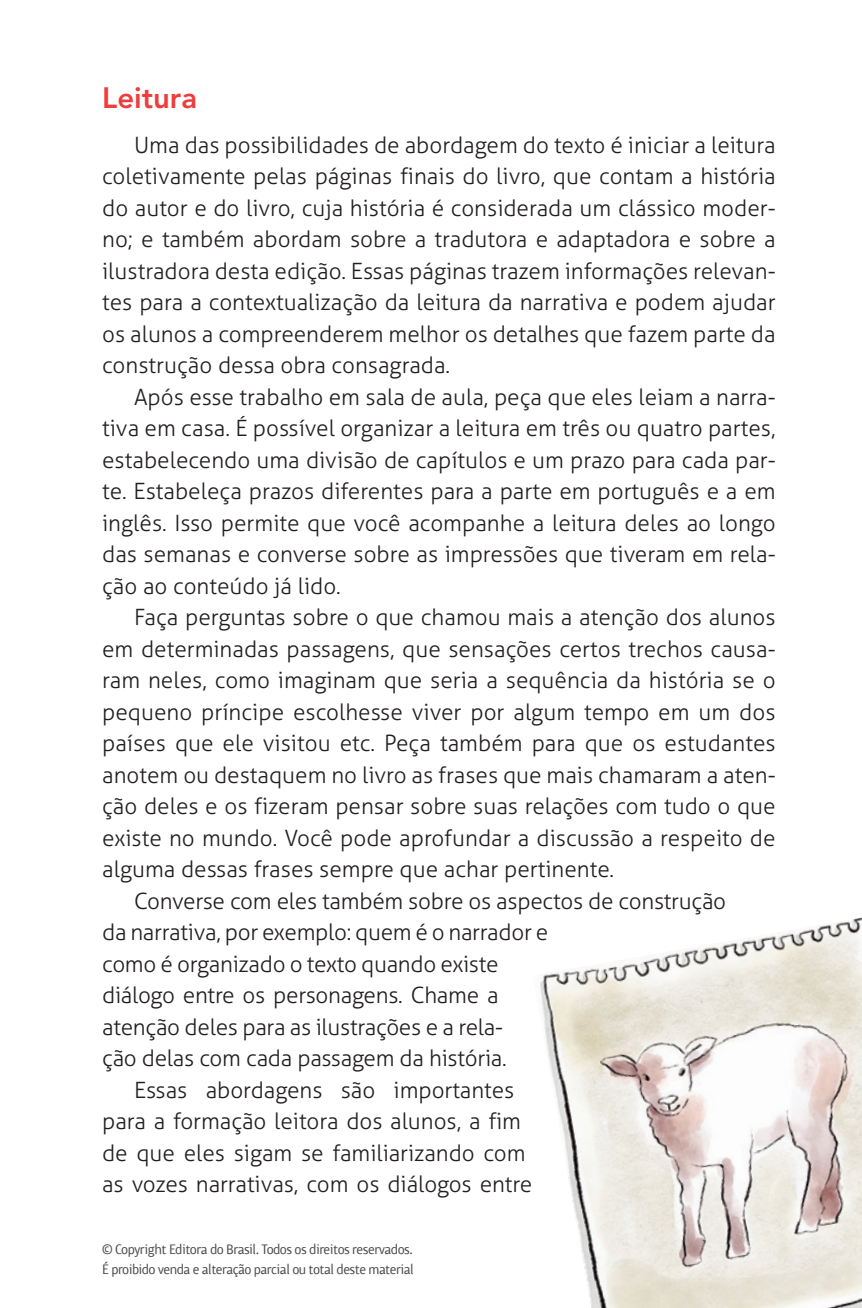
<style>
.page{position:relative;width:862px;height:1308px;background:#fff}
.page>*{position:absolute;margin:0;border:0;box-sizing:border-box;transform-origin:0 0}
.t1{font:800 29.25px "Avenir LT Std";color:#ee3d3c}
.t2{font:300 22.5px/31.5px "Aller";color:#231f20;text-align:justify}
.t3{font:13.5px/20.2px "Chino ITC Std";letter-spacing:-.04em;color:#4b4c4d}
</style>
<div class="page">
<img style="left:540px;top:917px;width:321px;height:390px">
<h1 class="t1" style="left:102px;top:81px;width:96px">Leitura</h1>
<p class="t2" style="left:102px;top:129px;width:674px;text-indent:32px">Uma das possibilidades de abordagem do texto é iniciar a leitura coletivamente pelas páginas finais do livro, que contam a história do autor e do livro, cuja história é considerada um clássico moder&shy;no; e também abordam sobre a tradutora e adaptadora e sobre a ilustradora desta edição. Essas páginas trazem informações relevan&shy;tes para a contextualização da leitura da narrativa e podem ajudar os alunos a compreenderem melhor os detalhes que fazem parte da construção dessa obra consagrada.</p>
<p class="t2" style="left:102px;top:381px;width:674px;text-indent:32px">Após esse trabalho em sala de aula, peça que eles leiam a narra&shy;tiva em casa. É possível organizar a leitura em três ou quatro partes, estabelecendo uma divisão de capítulos e um prazo para cada par&shy;te. Estabeleça prazos diferentes para a parte em português e a em inglês. Isso permite que você acompanhe a leitura deles ao longo das semanas e converse sobre as impressões que tiveram em rela&shy;ção ao conteúdo já lido.</p>
<p class="t2" style="left:134px;top:601px;width:642px">Faça perguntas sobre o que chamou mais a atenção dos alunos</p>
<p class="t2" style="left:102px;top:633px;width:674px">em determinadas passagens, que sensações certos trechos causa-</p>
<p class="t2" style="left:102px;top:664px;width:674px">ram neles, como imaginam que seria a sequência da história se o</p>
<p class="t2" style="left:102px;top:696px;width:674px">pequeno príncipe escolhesse viver por algum tempo em um dos</p>
<p class="t2" style="left:102px;top:727px;width:674px">países que ele visitou etc. Peça também para que os estudantes</p>
<p class="t2" style="left:102px;top:759px;width:674px">anotem ou destaquem no livro as frases que mais chamaram a aten-</p>
<p class="t2" style="left:102px;top:790px;width:674px">ção deles e os fizeram pensar sobre suas relações com tudo o que</p>
<p class="t2" style="left:102px;top:822px;width:674px">existe no mundo. Você pode aprofundar a discussão a respeito de</p>
<p class="t2" style="left:102px;top:853px;width:513px">alguma dessas frases sempre que achar pertinente.</p>
<p class="t2" style="left:134px;top:885px;width:593px">Converse com eles também sobre os aspectos de construção</p>
<p class="t2" style="left:102px;top:916px;width:447px">da narrativa, por exemplo: quem é o narrador e</p>
<p class="t2" style="left:102px;top:948px;width:398px">como é organizado o texto quando existe</p>
<p class="t2" style="left:102px;top:979px;width:397px">diálogo entre os personagens. Chame a</p>
<p class="t2" style="left:102px;top:1011px;width:402px">atenção deles para as ilustrações e a rela-</p>
<p class="t2" style="left:102px;top:1042px;width:406px">ção delas com cada passagem da história.</p>
<p class="t2" style="left:134px;top:1074px;width:381px">Essas abordagens são importantes</p>
<p class="t2" style="left:102px;top:1105px;width:420px">para a formação leitora dos alunos, a fim</p>
<p class="t2" style="left:102px;top:1137px;width:424px">de que eles sigam se familiarizando com</p>
<p class="t2" style="left:102px;top:1168px;width:431px">as vozes narrativas, com os diálogos entre</p>
<p class="t3" style="left:102px;top:1238px;width:313px">© Copyright Editora do Brasil. Todos os direitos reservados.<br>É proibido venda e alteração parcial ou total deste material</p>
</div>
